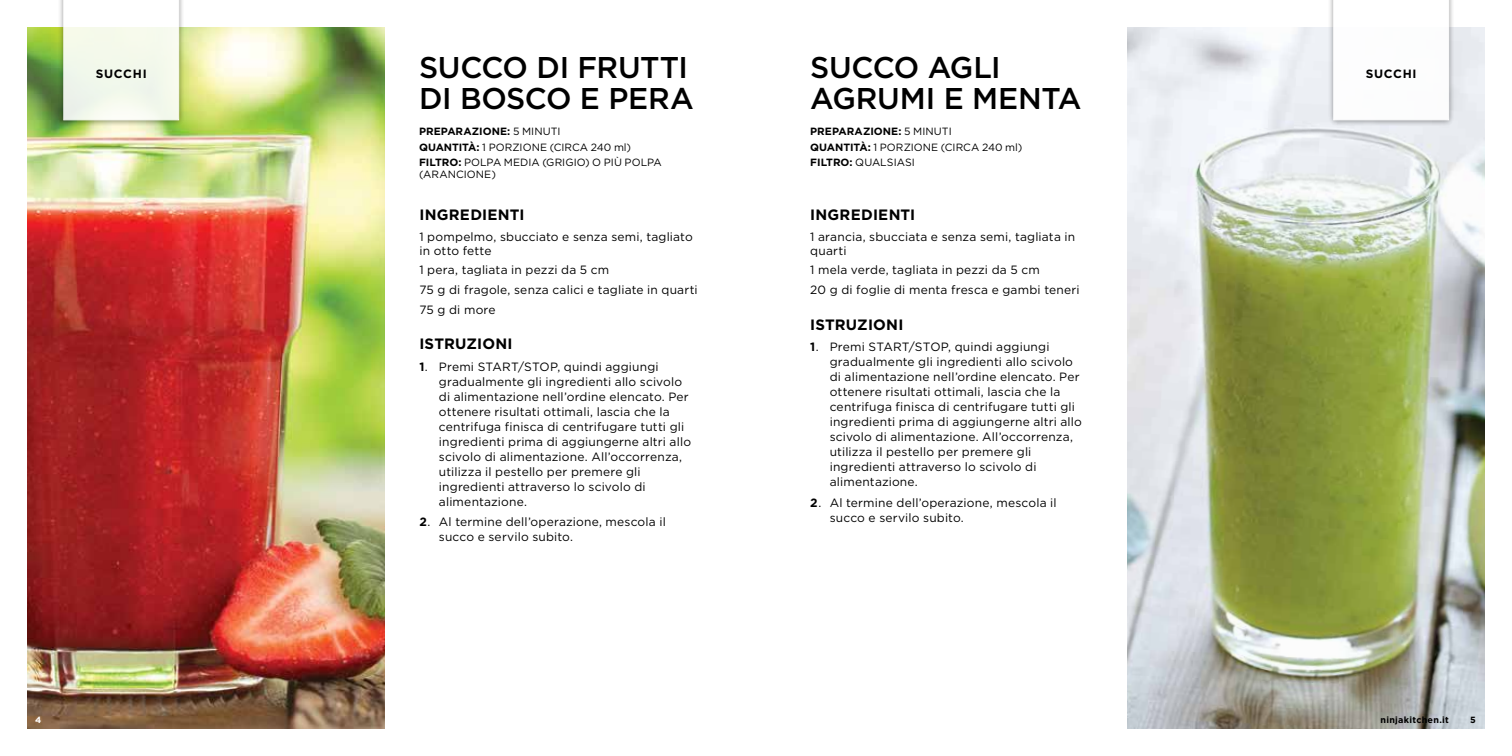
<style>
.page{position:relative;width:1512px;height:756px;background:#fff}
.page>*{position:absolute;margin:0;border:0;box-sizing:border-box;transform-origin:0 0}
.t1{font:500 30px/31.5px "Gotham";letter-spacing:-.01em;color:#000}
.t2{font:700 15px "Gotham";letter-spacing:.015em;color:#000}
.t3{font:12px/15px "Gotham";letter-spacing:.015em;color:#000}
.t4{font:700 12px "Gotham";letter-spacing:.06em;color:#000}
.t5{font:10.5px/15.3px "Gotham";letter-spacing:.005em;color:#000}
.t6{font:700 9px "Gotham";letter-spacing:.03em;color:#000}
.t7{font:700 9px "Gotham";color:#fff}
.s1{font-weight:700}
</style>
<div class="page">
<img style="left:27px;top:27px;width:358px;height:702px">
<img style="left:1127px;top:27px;width:358px;height:702px">
<div style="left:57px;top:0;width:128px;height:126px;background:#000;opacity:.5"></div>
<svg style="left:63px;top:0;width:116px;height:120px"></svg>
<div style="left:1327px;top:0;width:128px;height:126px;background:#000;opacity:.5"></div>
<svg style="left:1333px;top:0;width:116px;height:120px"></svg>
<h1 class="t1" style="left:419px;top:51px;width:276px">SUCCO DI FRUTTI<br>DI BOSCO E PERA</h1>
<p class="t5" style="left:419px;top:124px;width:244px"><span class="s1">PREPARAZIONE:</span> 5 MINUTI<br><span class="s1">QUANTITÀ:</span> 1 PORZIONE (CIRCA 240 ml)<br><span class="s1">FILTRO:</span> POLPA MEDIA (GRIGIO) O PIÙ POLPA</p>
<p class="t5" style="left:419px;top:166px;width:78px">(ARANCIONE)</p>
<p class="t2" style="left:419px;top:204px;width:107px">INGREDIENTI</p>
<p class="t3" style="left:419px;top:229px;width:275px;line-height:14.2px">1 pompelmo, sbucciato e senza semi, tagliato in otto fette</p>
<p class="t3" style="left:419px;top:260px;width:280px;line-height:19.6px">1 pera, tagliata in pezzi da 5 cm<br>75 g di fragole, senza calici e tagliate in quarti<br>75 g di more</p>
<p class="t2" style="left:419px;top:334px;width:95px">ISTRUZIONI</p>
<p class="t3" style="left:439px;top:359px;width:254px;text-indent:-20px"><span class="s1">1</span>. Premi START/STOP, quindi aggiungi gradualmente gli ingredienti allo scivolo di alimentazione nell’ordine elencato. Per ottenere risultati ottimali, lascia che la centrifuga finisca di centrifugare tutti gli ingredienti prima di aggiungerne altri allo scivolo di alimentazione. All’occorrenza, utilizza il pestello per premere gli ingredienti attraverso lo scivolo di alimentazione.</p>
<p class="t3" style="left:439px;top:514px;width:228px;text-indent:-20px"><span class="s1">2</span>. Al termine dell’operazione, mescola il succo e servilo subito.</p>
<h1 class="t1" style="left:810px;top:51px;width:273px">SUCCO AGLI<br>AGRUMI E MENTA</h1>
<p class="t5" style="left:810px;top:124px;width:214px"><span class="s1">PREPARAZIONE:</span> 5 MINUTI<br><span class="s1">QUANTITÀ:</span> 1 PORZIONE (CIRCA 240 ml)<br><span class="s1">FILTRO:</span> QUALSIASI</p>
<p class="t4" style="left:96px;top:66px;width:52px">SUCCHI</p>
<p class="t4" style="left:1366px;top:66px;width:52px">SUCCHI</p>
<p class="t2" style="left:810px;top:204px;width:107px">INGREDIENTI</p>
<p class="t3" style="left:810px;top:229px;width:267px;line-height:14.2px">1 arancia, sbucciata e senza semi, tagliata in quarti</p>
<p class="t3" style="left:810px;top:260px;width:271px;line-height:19.6px">1 mela verde, tagliata in pezzi da 5 cm<br>20 g di foglie di menta fresca e gambi teneri</p>
<p class="t2" style="left:810px;top:314px;width:95px">ISTRUZIONI</p>
<p class="t3" style="left:830px;top:339px;width:254px;text-indent:-20px"><span class="s1">1</span>. Premi START/STOP, quindi aggiungi gradualmente gli ingredienti allo scivolo di alimentazione nell’ordine elencato. Per ottenere risultati ottimali, lascia che la centrifuga finisca di centrifugare tutti gli ingredienti prima di aggiungerne altri allo scivolo di alimentazione. All’occorrenza, utilizza il pestello per premere gli ingredienti attraverso lo scivolo di alimentazione.</p>
<p class="t3" style="left:830px;top:495px;width:228px;text-indent:-20px"><span class="s1">2</span>. Al termine dell’operazione, mescola il succo e servilo subito.</p>
<p class="t7" style="left:35px;top:714px;width:8px">4</p>
<p class="t6" style="left:1381px;top:714px;width:70px">ninjakitchen.it</p>
<p class="t6" style="left:1470px;top:714px;width:7px">5</p>
</div>
